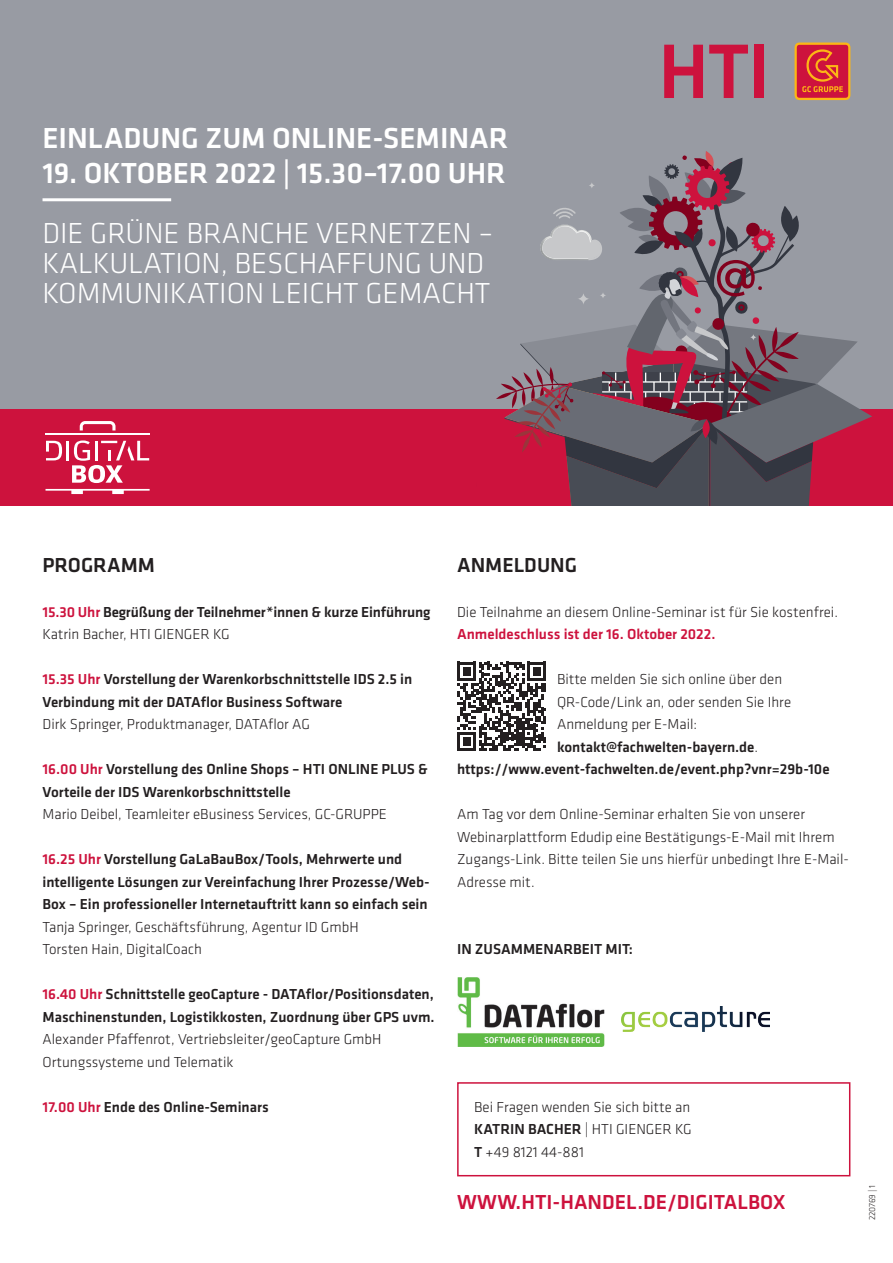
<style>
.page{position:relative;width:893px;height:1263px;background:#fff}
.page>*{position:absolute;margin:0;border:0;box-sizing:border-box;transform-origin:0 0}
.t1{font:300 30px/30px "GC Klavika Fein";color:#fff}
.t2{font:500 30px "GC Klavika Fein";color:#fff}
.t3{font:500 21px "GC Klavika Fein";color:#cd123d}
.t4{font:500 21px "GC Klavika Fein";color:#231f20}
.t5{font:500 15px/22.5px "GC Klavika Fein";color:#231f20}
.t6{font:300 15px/22.5px "GC Klavika Fein";color:#231f20}
.t7{font:500 15px "GC Klavika Fein";color:#cd123d}
.t8{font:300 9px "GC Klavika Fein";letter-spacing:-.015em;color:#231f20}
.s1{color:#cd123d}
.s2{font-weight:300}
.s3{font-weight:500}
</style>
<div class="page">
<div style="left:0;top:0;width:893px;height:507px;background:#989ba3"></div>
<div style="left:0;top:409px;width:893px;height:97px;background:#cd123d"></div>
<svg style="left:80px;top:421px;width:36px;height:9px"></svg>
<hr style="left:46px;top:433px;width:104px;height:2px;background:#fff">
<svg style="left:46px;top:489px;width:104px;height:5px"></svg>
<svg style="left:46px;top:440px;width:103px;height:43px"></svg>
<svg style="left:496px;top:151px;width:376px;height:355px"></svg>
<div style="left:0;top:506px;width:893px;height:155px;background:#fff"></div>
<div style="left:457px;top:1082px;width:393px;height:94px;border:2px solid #cd123d"></div>
<img style="left:457px;top:977px;width:148px;height:70px">
<img style="left:622px;top:1006px;width:147px;height:25px">
<svg style="left:457px;top:662px;width:89px;height:89px"></svg>
<hr style="left:43px;top:198px;width:128px;height:3px;background:#fff">
<svg style="left:664px;top:45px;width:39px;height:53px"></svg>
<svg style="left:709px;top:45px;width:39px;height:53px"></svg>
<div style="left:755px;top:45px;width:9px;height:53px;background:#cd123d"></div>
<svg style="left:794px;top:43px;width:56px;height:57px"></svg>
<div style="left:797px;top:45px;width:51px;height:53px;background:#cd123d;border-radius:3px"></div>
<svg style="left:802px;top:49px;width:41px;height:43px"></svg>
<h1 class="t2" style="left:42px;top:117px;width:467px">EINLADUNG ZUM ONLINE-SEMINAR</h1>
<h1 class="t2" style="left:42px;top:152px;width:465px">19. OKTOBER 2022 | 15.30–17.00 UHR</h1>
<h1 class="t1" style="left:42px;top:217px;width:452px">DIE GRÜNE BRANCHE VERNETZEN –<br>KALKULATION, BESCHAFFUNG UND<br>KOMMUNIKATION LEICHT GEMACHT</h1>
<h2 class="t4" style="left:43px;top:550px;width:114px">PROGRAMM</h2>
<p class="t5" style="left:43px;top:600px;width:389px"><span class="s1">15.30 Uhr</span> Begrüßung der Teilnehmer*innen &amp; kurze Einführung<br><span class="s2">Katrin Bacher, HTI GIENGER KG</span></p>
<p class="t5" style="left:43px;top:667px;width:371px"><span class="s1">15.35 Uhr</span> Vorstellung der Warenkorbschnittstelle IDS 2.5 in<br>Verbindung mit der DATAflor Business Software</p>
<p class="t6" style="left:43px;top:713px;width:269px">Dirk Springer, Produktmanager, DATAflor AG</p>
<p class="t5" style="left:43px;top:757px;width:387px"><span class="s1">16.00 Uhr</span> Vorstellung des Online Shops – HTI ONLINE PLUS &amp;<br>Vorteile der IDS Warenkorbschnittstelle</p>
<p class="t6" style="left:43px;top:803px;width:346px">Mario Deibel, Teamleiter eBusiness Services, GC-GRUPPE</p>
<p class="t5" style="left:43px;top:847px;width:389px"><span class="s1">16.25 Uhr</span> Vorstellung GaLaBauBox/Tools, Mehrwerte und intelligente Lösungen zur Vereinfachung Ihrer Prozesse/Web-<br>Box – Ein professioneller Internetauftritt kann so einfach sein</p>
<p class="t6" style="left:43px;top:915px;width:318px">Tanja Springer, Geschäftsführung, Agentur ID GmbH<br>Torsten Hain, DigitalCoach</p>
<p class="t5" style="left:43px;top:982px;width:394px"><span class="s1">16.40 Uhr</span> Schnittstelle geoCapture - DATAflor/Positionsdaten,<br>Maschinenstunden, Logistikkosten, Zuordnung über GPS uvm.</p>
<p class="t6" style="left:43px;top:1028px;width:340px">Alexander Pfaffenrot, Vertriebsleiter/geoCapture GmbH<br>Ortungssysteme und Telematik</p>
<p class="t5" style="left:43px;top:1095px;width:228px"><span class="s1">17.00 Uhr</span> Ende des Online-Seminars</p>
<h2 class="t4" style="left:457px;top:550px;width:121px">ANMELDUNG</h2>
<p class="t6" style="left:457px;top:600px;width:382px">Die Teilnahme an diesem Online-Seminar ist für Sie kostenfrei.</p>
<p class="t7" style="left:457px;top:624px;width:260px">Anmeldeschluss ist der 16. Oktober 2022.</p>
<p class="t6" style="left:557px;top:668px;width:227px">Bitte melden Sie sich online über den</p>
<p class="t6" style="left:557px;top:690px;width:236px">QR-Code/Link an, oder senden Sie Ihre</p>
<p class="t6" style="left:557px;top:713px;width:142px">Anmeldung per E-Mail:</p>
<p class="t5" style="left:557px;top:735px;width:203px">kontakt@fachwelten-bayern.de<span class="s2">.</span></p>
<p class="t5" style="left:457px;top:757px;width:374px">https://www.event-fachwelten.de/event.php?vnr=29b-10e</p>
<p class="t6" style="left:457px;top:803px;width:393px">Am Tag vor dem Online-Seminar erhalten Sie von unserer Webinarplattform Edudip eine Bestätigungs-E-Mail mit Ihrem Zugangs-Link. Bitte teilen Sie uns hierfür unbedingt Ihre E-Mail-Adresse mit.</p>
<p class="t5" style="left:457px;top:937px;width:177px">IN ZUSAMMENARBEIT MIT:</p>
<p class="t6" style="left:474px;top:1095px;width:219px;text-align:justify">Bei Fragen wenden Sie sich bitte an <span class="s3">KATRIN BACHER</span> | HTI GIENGER KG <span class="s3">T</span> +49 8121 44-881</p>
<h2 class="t3" style="left:457px;top:1188px;width:330px">WWW.HTI-HANDEL.DE/DIGITALBOX</h2>
<p class="t8" style="left:867px;top:1220px;width:36px;rotate:-90deg">220769 | 1</p>
</div>
